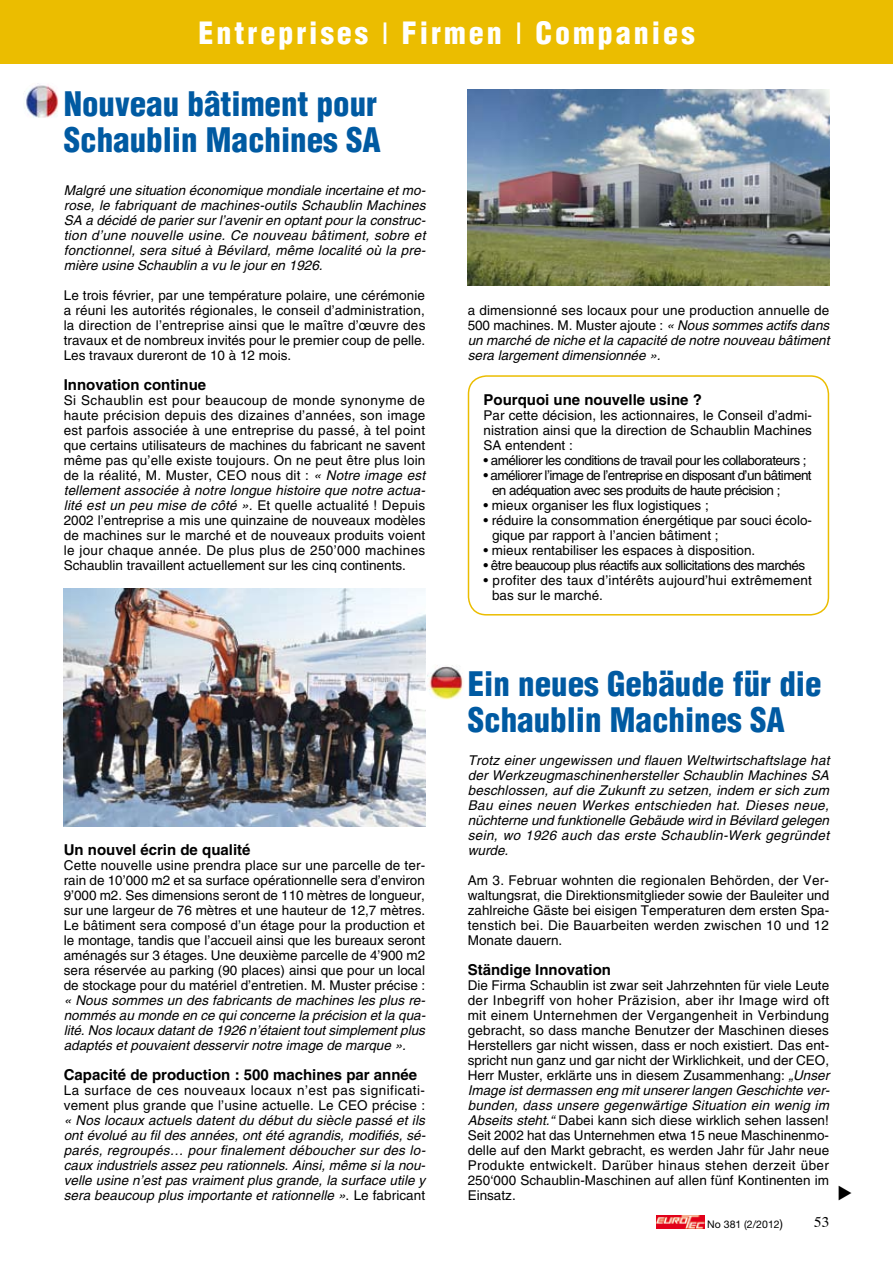
<style>
.page{position:relative;width:893px;height:1263px;background:#fff}
.page>*{position:absolute;margin:0;border:0;box-sizing:border-box;transform-origin:0 0}
.t1{font:900 condensed 33px/36px "Helvetica";color:#005aa2}
.t2{font:900 condensed 30px "Helvetica";letter-spacing:.1em;color:#fff}
.t3{font:700 15px "Helvetica";color:#000}
.t4{font:13.5px/15px "Helvetica";color:#000;text-align:justify}
.t5{font:italic 13.5px/15px "Helvetica";color:#000;text-align:justify}
.t6{font:13.5px/15px "Helvetica";letter-spacing:-.04em;color:#000}
.t7{font:13.5px/15px "Helvetica";letter-spacing:.025em;color:#000}
.t8{font:10.5px "Helvetica Neue";color:#000}
.s1{font-weight:400;font-stretch:normal}
.s2{font-style:italic}
.s3{font-style:normal}
.s4{font-size:12px}
</style>
<div class="page">
<svg style="left:656px;top:1215px;width:1px;height:13px"></svg>
<img style="left:657px;top:1215px;width:47px;height:13px">
<div style="left:0;top:0;width:893px;height:64px;background:#ebbd00"></div>
<img style="left:468px;top:89px;width:361px;height:197px">
<img style="left:64px;top:589px;width:361px;height:237px">
<div style="left:468px;top:375px;width:361px;height:240px;border:2px solid #ebbd00;border-radius:18px"></div>
<img style="left:23px;top:83px;width:35px;height:35px">
<img style="left:427px;top:665px;width:37px;height:35px">
<h2 class="t2" style="left:198px;top:14px;width:498px">Entreprises <span class="s1">l</span> Firmen <span class="s1">l</span> Companies</h2>
<h1 class="t1" style="left:64px;top:85px;width:319px">Nouveau bâtiment pour<br>Schaublin Machines SA</h1>
<p class="t5" style="left:64px;top:183px;width:363px">Malgré une situation économique mondiale incertaine et mo&shy;rose, le fabriquant de machines-outils Schaublin Machines SA a décidé de parier sur l’avenir en optant pour la construc&shy;tion d’une nouvelle usine. Ce nouveau bâtiment, sobre et fonctionnel, sera situé à Bévilard, même localité où la pre&shy;mière usine Schaublin a vu le jour en 1926.</p>
<p class="t4" style="left:64px;top:288px;width:363px">Le trois février, par une température polaire, une cérémonie a réuni les autorités régionales, le conseil d’administration, la direction de l’entreprise ainsi que le maître d’œuvre des travaux et de nombreux invités pour le premier coup de pelle.<br>Les travaux dureront de 10 à 12 mois.</p>
<p class="t3" style="left:64px;top:375px;width:144px">Innovation continue</p>
<p class="t4" style="left:64px;top:393px;width:363px">Si Schaublin est pour beaucoup de monde synonyme de haute précision depuis des dizaines d’années, son image est parfois associée à une entreprise du passé, à tel point que certains utilisateurs de machines du fabricant ne savent même pas qu’elle existe toujours. On ne peut être plus loin de la réalité, M. Muster, CEO</p>
<p class="t4" style="left:64px;top:468px;width:363px;text-indent:187px">nous dit : <span class="s2">« Notre image est tellement associée à notre longue histoire que notre actua&shy;lité est un peu mise de côté ».</span> Et quelle actualité ! Depuis 2002 l’entreprise a mis une quinzaine de nouveaux modèles de machines sur le marché et de nouveaux produits voient le jour chaque année. De plus plus de 250’000 machines Schaublin travaillent actuellement sur les cinq continents.</p>
<p class="t3" style="left:64px;top:840px;width:188px">Un nouvel écrin de qualité</p>
<p class="t4" style="left:64px;top:858px;width:363px">Cette nouvelle usine prendra place sur une parcelle de ter&shy;rain de 10’000 m2 et sa surface opérationnelle sera d’environ 9’000 m2. Ses dimensions seront de 110 mètres de longueur, sur une largeur de 76 mètres et une hauteur de 12,7 mètres.<br>Le bâtiment sera composé d’un étage pour la production et le montage, tandis que l’accueil ainsi que les bureaux seront aménagés sur 3 étages. U ne deuxième parcelle de 4’900 m2 sera réservée au parking (90 places) ainsi que pour un local de stockage pour du matériel d’entretien. M. Muster précise :</p>
<p class="t5" style="left:64px;top:993px;width:363px">« Nous sommes un des fabricants de machines les plus re&shy;nommés au monde en ce qui concerne la précision et la qua&shy;lité. Nos locaux datant de 1926 n’étaient tout simplement plus adaptés et pouvaient desservir notre image de marque ».</p>
<p class="t3" style="left:64px;top:1065px;width:355px">Capacité de production : 500 machines par année</p>
<p class="t7" style="left:64px;top:1083px;width:363px">La surface de ces nouveaux locaux n’est pas significati&shy;vement plus grande que l’usine actuelle. Le CEO</p>
<p class="t4" style="left:372px;top:1098px;width:54px">précise :</p>
<p class="t5" style="left:64px;top:1113px;width:363px">« Nos locaux actuels datent du début du siècle passé et ils ont évolué au fil des années, ont été agrandis, modifiés, sé&shy;parés, regroupés… pour finalement déboucher sur des lo&shy;caux industriels assez peu rationnels. Ainsi, même si la nou&shy;velle usine n’est pas vraiment plus grande, la surface utile y sera beaucoup plus importante et rationnelle »<span class="s3">. Le fabricant</span></p>
<p class="t5" style="left:468px;top:303px;width:363px"><span class="s3">a dimensionné ses locaux pour une production annuelle de 500 machines. M. Muster ajoute :</span> « Nous sommes actifs dans un marché de niche et la capacité de notre nouveau bâtiment sera largement dimensionnée ».</p>
<p class="t3" style="left:483px;top:390px;width:220px">Pourquoi une nouvelle usine ?</p>
<p class="t4" style="left:483px;top:408px;width:330px">Par cette décision, les actionnaires, le Conseil d’admi&shy;nistration ainsi que la direction de Schaublin Machines SA entendent :</p>
<p class="t6" style="left:483px;top:453px;width:325px">• améliorer les conditions de travail pour les collaborateurs ;</p>
<p class="t6" style="left:492px;top:468px;width:321px;text-indent:-9px">• améliorer l’image de l’entreprise en disposant d’un bâtiment en adéquation avec ses produits de haute précision ;</p>
<p class="t4" style="left:483px;top:498px;width:227px">• mieux organiser les flux logistiques ;</p>
<p class="t4" style="left:492px;top:513px;width:321px;text-indent:-9px">• réduire la consommation énergétique par souci écolo&shy;gique par rapport à l’ancien bâtiment ;</p>
<p class="t4" style="left:483px;top:543px;width:273px">• mieux rentabiliser les espaces à disposition.</p>
<p class="t6" style="left:483px;top:558px;width:323px">• être beaucoup plus réactifs aux sollicitations des marchés</p>
<p class="t4" style="left:492px;top:573px;width:321px;text-indent:-9px">• profiter des taux d’intérêts aujourd’hui extrêmement bas sur le marché.</p>
<h1 class="t1" style="left:468px;top:665px;width:355px">Ein neues Gebäude für die<br>Schaublin Machines SA</h1>
<p class="t5" style="left:468px;top:753px;width:363px">Trotz einer ungewissen und flauen Weltwirtschaftslage hat der Werkzeugmaschinenhersteller Schaublin Machines SA beschlossen, auf die Zukunft zu setzen, indem er sich zum Bau eines neuen Werkes entschieden hat. Dieses neue, nüchterne und funktionelle Gebäude wird in Bévilard gelegen sein, wo 1926 auch das erste Schaublin-Werk gegründet wurde.</p>
<p class="t4" style="left:468px;top:873px;width:363px">Am 3. Februar wohnten die regionalen Behörden, der Ver&shy;waltungsrat, die Direktionsmitglieder sowie der Bauleiter und zahlreiche Gäste bei eisigen Temperaturen dem ersten Spa&shy;tenstich bei. Die Bauarbeiten werden zwischen 10 und 12<br>Monate dauern.</p>
<p class="t3" style="left:468px;top:960px;width:145px">Ständige Innovation</p>
<p class="t4" style="left:468px;top:978px;width:363px">Die Firma Schaublin ist zwar seit Jahrzehnten für viele Leute der I nbegriff von hoher Präzision, aber ihr I mage wird oft mit einem U nternehmen der Vergangenheit in Verbindung gebracht, so dass manche Benutzer der Maschinen dieses Herstellers gar nicht wissen, dass er noch existiert. Das ent&shy;spricht nun ganz und gar nicht der Wirklichkeit, und der CEO</p>
<p class="t4" style="left:468px;top:1053px;width:363px;text-indent:358px">, Herr Muster, erklärte uns in diesem Zusammenhang: <span class="s2">„Unser Image ist dermassen eng mit unserer langen Geschichte ver&shy;bunden, dass unsere gegenwärtige Situation ein wenig im Abseits steht.“</span> Dabei kann sich diese wirklich sehen lassen!<br>Seit 2002 hat das U nternehmen etwa 15 neue Maschinenmo&shy;delle auf den Markt gebracht, es werden Jahr für Jahr neue Produkte entwickelt. Darüber hinaus stehen derzeit über 250‘000 Schaublin-Maschinen auf allen fünf Kontinenten im Einsatz.</p>
<p class="t8" style="left:707px;top:1218px;width:77px">No 381 (2/2012<span class="s4">)</span></p>
</div>
